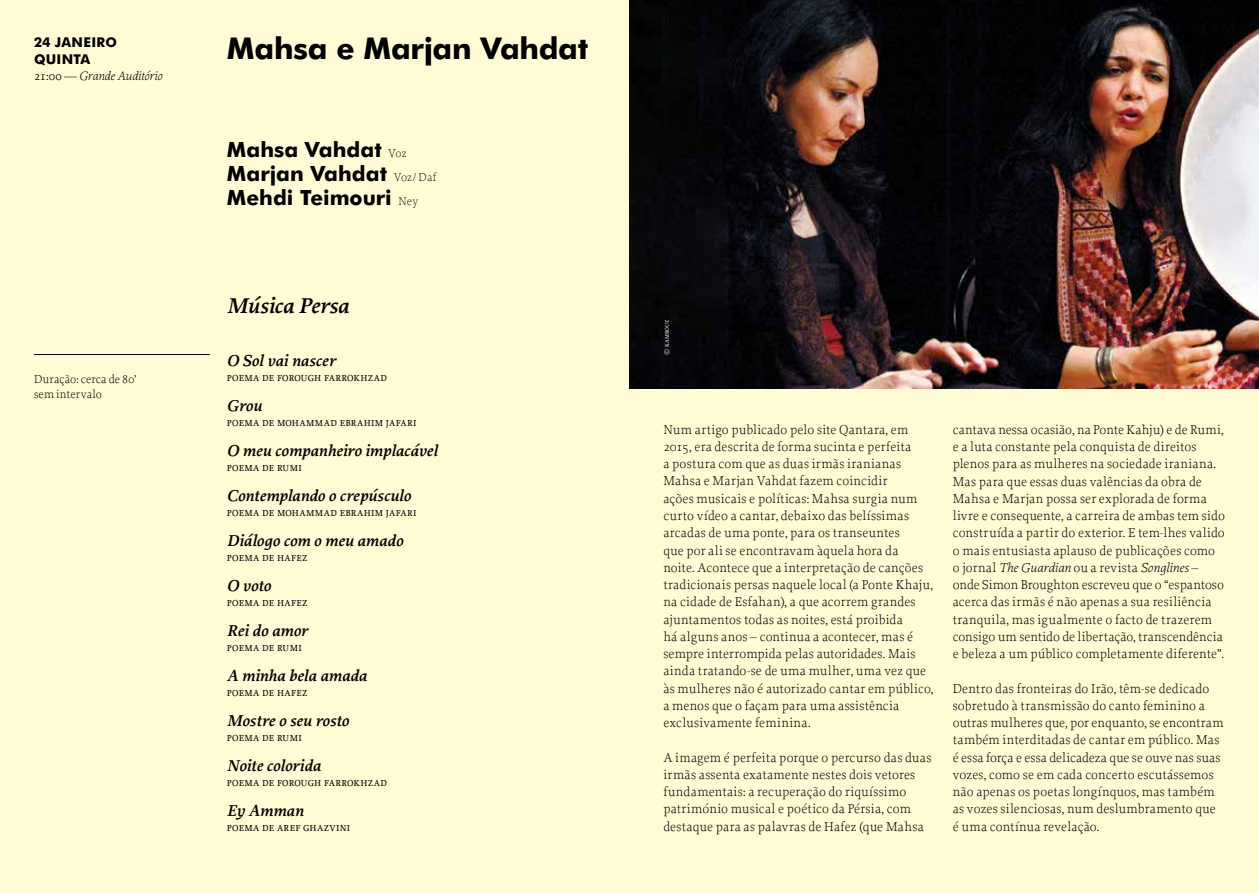
<style>
.page{position:relative;width:1259px;height:893px;background:#fffcd5}
.page>*{position:absolute;margin:0;border:0;box-sizing:border-box;transform-origin:0 0}
.t1{font:800 30px "Futura BT";letter-spacing:-.01em;color:#000}
.t2{font:italic 600 22.5px "Proforma";letter-spacing:-.01em;color:#000}
.t3{font:800 21px/24px "Futura BT";color:#000}
.t4{font:italic 600 16.5px "Proforma";letter-spacing:.005em;color:#000}
.t5{font:300 13.5px/17.2px "Proforma";letter-spacing:.015em;color:#000}
.t6{font:800 13.5px/16.5px "Futura BT";letter-spacing:.02em;color:#000}
.t7{font:12.75px "Proforma Book SC";letter-spacing:.02em;color:#000}
.t8{font:italic 300 12.75px "Proforma";letter-spacing:-.01em;color:#000}
.t9{font:300 12px/15px "Proforma";letter-spacing:.005em;color:#000}
.t10{font:7.5px "Proforma Book SC";letter-spacing:.005em;color:#fff}
.s1{font-weight:400;font-style:normal}
.s2{font-family:"Proforma";font-weight:200;font-size:12px}
.s3{font-style:italic}
</style>
<div class="page">
<hr style="left:34px;top:354px;width:176px;height:1px;background:#000">
<img style="left:629px;top:0;width:630px;height:388px">
<p class="t6" style="left:34px;top:34px;width:84px">24 JANEIRO<br>QUINTA</p>
<p class="t8" style="left:34px;top:68px;width:130px"><span class="s1">21:00 —</span> Grande Auditório</p>
<p class="t9" style="left:34px;top:372px;width:104px">Duração: cerca de 80’ sem intervalo</p>
<h1 class="t1" style="left:227px;top:29px;width:363px">Mahsa e Marjan Vahdat</h1>
<h3 class="t3" style="left:227px;top:137px;width:211px">Mahsa Vahdat <span class="s2">Voz<br></span>Marjan Vahdat <span class="s2">Voz/ Daf<br></span>Mehdi Teimouri <span class="s2">Ney</span></h3>
<h2 class="t2" style="left:227px;top:292px;width:124px">Música Persa</h2>
<p class="t4" style="left:227px;top:350px;width:110px">O Sol vai nascer</p>
<p class="t7" style="left:227px;top:369px;width:162px">poema de forough farrokhzad</p>
<p class="t4" style="left:227px;top:395px;width:37px">Grou</p>
<p class="t7" style="left:227px;top:414px;width:191px">poema de mohammad ebrahim jafari</p>
<p class="t4" style="left:227px;top:440px;width:212px">O meu companheiro implacável</p>
<p class="t7" style="left:227px;top:459px;width:76px">poema de rumi</p>
<p class="t4" style="left:227px;top:485px;width:185px">Contemplando o crepúsculo</p>
<p class="t7" style="left:227px;top:504px;width:191px">poema de mohammad ebrahim jafari</p>
<p class="t4" style="left:227px;top:530px;width:178px">Diálogo com o meu amado</p>
<p class="t7" style="left:227px;top:549px;width:82px">poema de hafez</p>
<p class="t4" style="left:227px;top:575px;width:46px">O voto</p>
<p class="t7" style="left:227px;top:594px;width:82px">poema de hafez</p>
<p class="t4" style="left:227px;top:620px;width:82px">Rei do amor</p>
<p class="t7" style="left:227px;top:639px;width:76px">poema de rumi</p>
<p class="t4" style="left:227px;top:665px;width:142px">A minha bela amada</p>
<p class="t7" style="left:227px;top:684px;width:82px">poema de hafez</p>
<p class="t4" style="left:227px;top:710px;width:124px">Mostre o seu rosto</p>
<p class="t7" style="left:227px;top:729px;width:76px">poema de rumi</p>
<p class="t4" style="left:227px;top:755px;width:96px">Noite colorida</p>
<p class="t7" style="left:227px;top:774px;width:162px">poema de forough farrokhzad</p>
<p class="t4" style="left:227px;top:800px;width:78px">Ey Amman</p>
<p class="t7" style="left:227px;top:819px;width:125px">poema de aref ghazvini</p>
<p class="t10" style="left:662px;top:355px;width:36px;rotate:-90deg">© kamrouz</p>
<p class="t5" style="left:663px;top:420px;width:272px">Num artigo publicado pelo site Qantara, em 2015, era descrita de forma sucinta e perfeita<br>a postura com que as duas irmãs iranianas Mahsa e Marjan Vahdat fazem coincidir<br>ações musicais e políticas: Mahsa surgia num curto vídeo a cantar, debaixo das belíssimas arcadas de uma ponte, para os transeuntes<br>que por ali se encontravam àquela hora da<br>noite. Acontece que a interpretação de canções tradicionais persas naquele local (a Ponte Khaju, na cidade de Esfahan), a que acorrem grandes ajuntamentos todas as noites, está proibida<br>há alguns anos – continua a acontecer, mas é sempre interrompida pelas autoridades. Mais ainda tratando-se de uma mulher, uma vez que às mulheres não é autorizado cantar em público, a menos que o façam para uma assistência exclusivamente feminina.</p>
<p class="t5" style="left:663px;top:748px;width:269px">A imagem é perfeita porque o percurso das duas irmãs assenta exatamente nestes dois vetores fundamentais: a recuperação do riquíssimo património musical e poético da Pérsia, com destaque para as palavras de Hafez (que Mahsa</p>
<p class="t5" style="left:952px;top:421px;width:274px">cantava nessa ocasião, na Ponte Kahju) e de Rumi, e a luta constante pela conquista de direitos plenos para as mulheres na sociedade iraniana.<br>Mas para que essas duas valências da obra de Mahsa e Marjan possa ser explorada de forma livre e consequente, a carreira de ambas tem sido construída a partir do exterior. E tem-lhes valido o mais entusiasta aplauso de publicações como o jornal <span class="s3">The Guardian</span> ou a revista <span class="s3">Songlines</span> – onde Simon Broughton escreveu que o “espantoso acerca das irmãs é não apenas a sua resiliência tranquila, mas igualmente o facto de trazerem consigo um sentido de libertação, transcendência e beleza a um público completamente diferente”.</p>
<p class="t5" style="left:952px;top:679px;width:272px">Dentro das fronteiras do Irão, têm-se dedicado sobretudo à transmissão do canto feminino a outras mulheres que, por enquanto, se encontram também interditadas de cantar em público. Mas é essa força e essa delicadeza que se ouve nas suas vozes, como se em cada concerto escutássemos não apenas os poetas longínquos, mas também as vozes silenciosas, num deslumbramento que é uma contínua revelação.</p>
</div>
